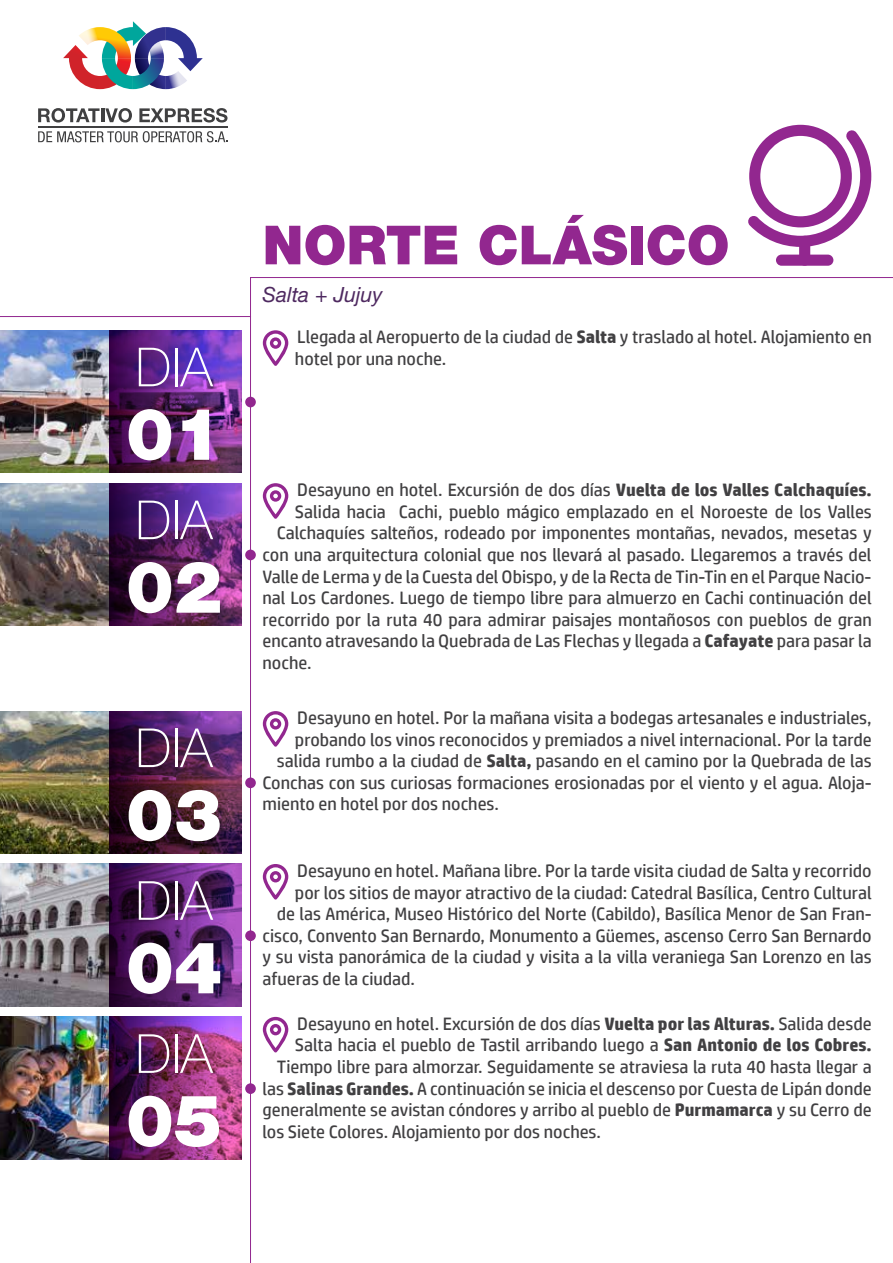
<style>
.page{position:relative;width:893px;height:1263px;background:#fff}
.page>*{position:absolute;margin:0;border:0;box-sizing:border-box;transform-origin:0 0}
.t1{font:900 72px "Helvetica Neue LT Pro";color:#fff}
.t2{font:100 54px "Helvetica Neue LT Pro";color:#fff}
.t3{font:900 54px "Helvetica Neue LT Pro";color:#92278f}
.t4{font:italic 21px "Helvetica Neue LT Pro";color:#4e2960}
.t5{font:18px/21.6px "HP Simplified";color:#414042}
.s1{font-weight:700}
</style>
<div class="page">
<img style="left:0;top:330px;width:110px;height:142px">
<img style="left:110px;top:330px;width:131px;height:142px">
<img style="left:0;top:483px;width:110px;height:142px">
<img style="left:0;top:711px;width:110px;height:142px">
<img style="left:0;top:864px;width:110px;height:142px">
<img style="left:0;top:1017px;width:110px;height:142px">
<div style="left:245px;top:1083px;width:11px;height:11px;background:#92278f;border-radius:50%"></div>
<div style="left:245px;top:930px;width:11px;height:11px;background:#92278f;border-radius:50%"></div>
<div style="left:245px;top:777px;width:11px;height:11px;background:#92278f;border-radius:50%"></div>
<div style="left:245px;top:550px;width:11px;height:10px;background:#92278f;border-radius:50%"></div>
<div style="left:245px;top:397px;width:11px;height:10px;background:#92278f;border-radius:50%"></div>
<hr style="left:250px;top:278px;width:1px;height:985px;background:#92278f">
<hr style="left:0;top:316px;width:250px;height:1px;background:#92278f">
<hr style="left:250px;top:277px;width:643px;height:1px;background:#92278f">
<svg style="left:38px;top:108px;width:94px;height:15px"></svg>
<svg style="left:139px;top:108px;width:88px;height:15px"></svg>
<svg style="left:38px;top:131px;width:190px;height:11px"></svg>
<hr style="left:38px;top:126px;width:190px;height:1px;background:#404041">
<svg style="left:63px;top:21px;width:140px;height:68px"></svg>
<img style="left:110px;top:483px;width:131px;height:142px">
<img style="left:110px;top:711px;width:131px;height:142px">
<svg style="left:110px;top:864px;width:131px;height:142px;background:#4f1e60"></svg>
<img style="left:110px;top:1017px;width:131px;height:142px">
<svg style="left:263px;top:330px;width:25px;height:36px"></svg>
<svg style="left:263px;top:483px;width:25px;height:36px"></svg>
<svg style="left:263px;top:711px;width:25px;height:36px"></svg>
<svg style="left:263px;top:864px;width:25px;height:35px"></svg>
<svg style="left:263px;top:1017px;width:25px;height:35px"></svg>
<div style="left:776px;top:255px;width:57px;height:11px;background:#92278f;border-radius:6px"></div>
<div style="left:799px;top:236px;width:11px;height:30px;background:#92278f;border-radius:6px"></div>
<svg style="left:748px;top:125px;width:123px;height:122px"></svg>
<h2 class="t2" style="left:135px;top:336px;width:79px">DIA</h2>
<h1 class="t1" style="left:126px;top:391px;width:98px">01</h1>
<h2 class="t2" style="left:135px;top:489px;width:79px">DIA</h2>
<h1 class="t1" style="left:126px;top:544px;width:98px">02</h1>
<h2 class="t2" style="left:135px;top:717px;width:79px">DIA</h2>
<h1 class="t1" style="left:126px;top:772px;width:98px">03</h1>
<h2 class="t2" style="left:135px;top:870px;width:79px">DIA</h2>
<h1 class="t1" style="left:126px;top:925px;width:98px">04</h1>
<h2 class="t2" style="left:135px;top:1023px;width:79px">DIA</h2>
<h1 class="t1" style="left:126px;top:1078px;width:98px">05</h1>
<h2 class="t3" style="left:262px;top:213px;width:469px">NORTE CLÁSICO</h2>
<p class="t4" style="left:262px;top:282px;width:121px">Salta + Jujuy</p>
<p class="t5" style="left:295px;top:326px;width:578px">Llegada al Aeropuerto de la ciudad de <span class="s1">Salta</span> y traslado al hotel. Alojamiento en hotel por una noche.</p>
<p class="t5" style="left:297px;top:479px;width:576px">Desayuno en hotel. Excursión de dos días <span class="s1">Vuelta de los Valles Calchaquíes.</span></p>
<p class="t5" style="left:295px;top:500px;width:578px">Salida hacia Cachi, pueblo mágico emplazado en el Noroeste de los Valles</p>
<p class="t5" style="left:277px;top:522px;width:596px">Calchaquíes salteños, rodeado por imponentes montañas, nevados, mesetas y</p>
<p class="t5" style="left:262px;top:544px;width:611px">con una arquitectura colonial que nos llevará al pasado. Llegaremos a través del</p>
<p class="t5" style="left:262px;top:565px;width:611px">Valle de Lerma y de la Cuesta del Obispo, y de la Recta de Tin-Tin en el Parque Nacio-</p>
<p class="t5" style="left:262px;top:587px;width:611px">nal Los Cardones. Luego de tiempo libre para almuerzo en Cachi continuación del</p>
<p class="t5" style="left:262px;top:608px;width:611px">recorrido por la ruta 40 para admirar paisajes montañosos con pueblos de gran</p>
<p class="t5" style="left:262px;top:630px;width:611px">encanto atravesando la Quebrada de Las Flechas y llegada a <span class="s1">Cafayate</span> para pasar la</p>
<p class="t5" style="left:262px;top:652px;width:51px">noche.</p>
<p class="t5" style="left:297px;top:707px;width:576px">Desayuno en hotel. Por la mañana visita a bodegas artesanales e industriales,</p>
<p class="t5" style="left:295px;top:728px;width:578px">probando los vinos reconocidos y premiados a nivel internacional. Por la tarde</p>
<p class="t5" style="left:277px;top:750px;width:596px">salida rumbo a la ciudad de <span class="s1">Salta,</span> pasando en el camino por la Quebrada de las</p>
<p class="t5" style="left:262px;top:771px;width:611px">Conchas con sus curiosas formaciones erosionadas por el viento y el agua. Aloja-</p>
<p class="t5" style="left:262px;top:793px;width:238px">miento en hotel por dos noches.</p>
<p class="t5" style="left:297px;top:860px;width:576px">Desayuno en hotel. Mañana libre. Por la tarde visita ciudad de Salta y recorrido</p>
<p class="t5" style="left:295px;top:881px;width:578px">por los sitios de mayor atractivo de la ciudad: Catedral Basílica, Centro Cultural</p>
<p class="t5" style="left:277px;top:903px;width:596px">de las América, Museo Histórico del Norte (Cabildo), Basílica Menor de San Fran-</p>
<p class="t5" style="left:262px;top:924px;width:611px">cisco, Convento San Bernardo, Monumento a Güemes, ascenso Cerro San Bernardo</p>
<p class="t5" style="left:262px;top:946px;width:611px">y su vista panorámica de la ciudad y visita a la villa veraniega San Lorenzo en las</p>
<p class="t5" style="left:262px;top:968px;width:154px">afueras de la ciudad.</p>
<p class="t5" style="left:297px;top:1012px;width:576px">Desayuno en hotel. Excursión de dos días <span class="s1">Vuelta por las Alturas.</span> Salida desde</p>
<p class="t5" style="left:295px;top:1034px;width:578px">Salta hacia el pueblo de Tastil arribando luego a <span class="s1">San Antonio de los Cobres.</span></p>
<p class="t5" style="left:277px;top:1056px;width:596px">Tiempo libre para almorzar. Seguidamente se atraviesa la ruta 40 hasta llegar a</p>
<p class="t5" style="left:262px;top:1077px;width:611px">las <span class="s1">Salinas Grandes.</span> A continuación se inicia el descenso por Cuesta de Lipán donde</p>
<p class="t5" style="left:262px;top:1099px;width:611px">generalmente se avistan cóndores y arribo al pueblo de <span class="s1">Purmamarca</span> y su Cerro de</p>
<p class="t5" style="left:262px;top:1120px;width:340px">los Siete Colores. Alojamiento por dos noches.</p>
</div>
